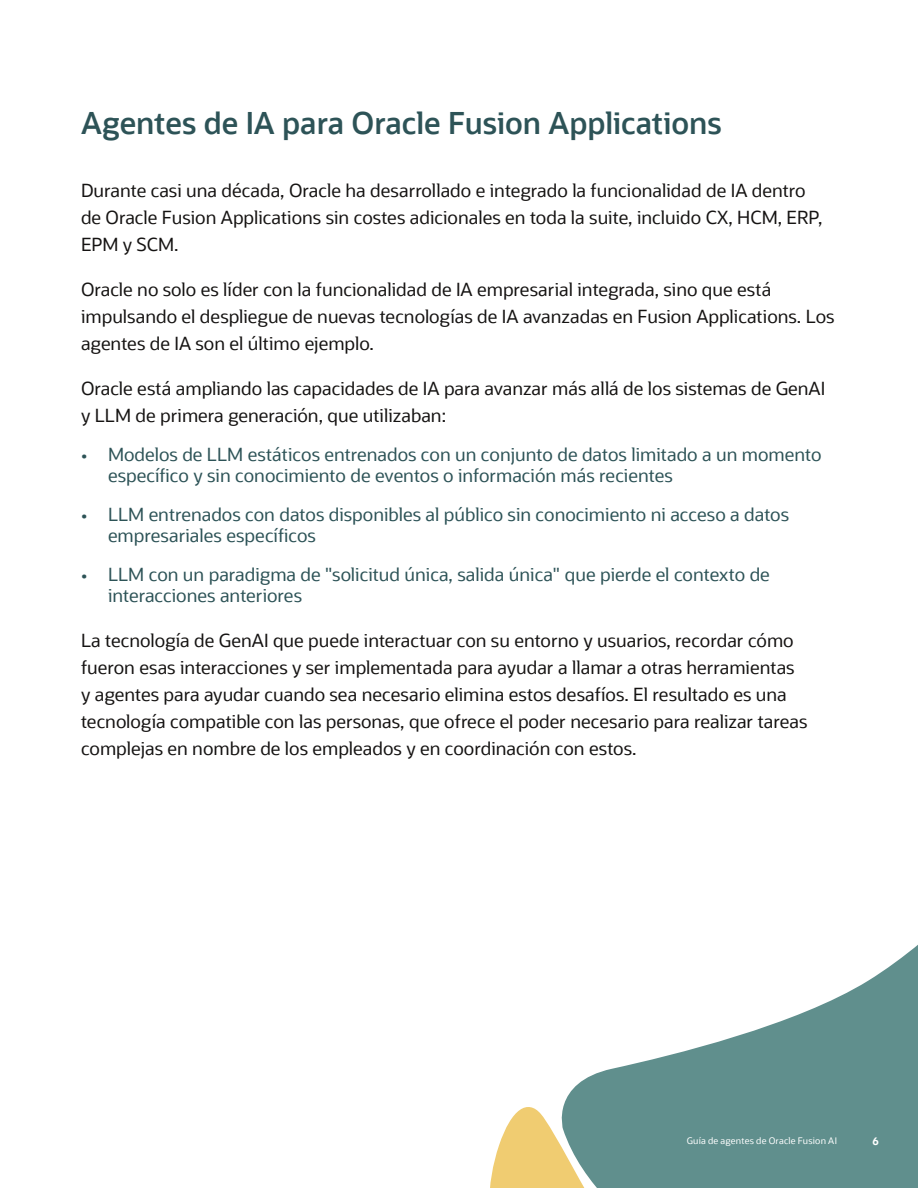
<style>
.page{position:relative;width:918px;height:1188px;background:#fff}
.page>*{position:absolute;margin:0;border:0;box-sizing:border-box;transform-origin:0 0}
.A___Headline{font:600 30px "Oracle Sans";color:#2d5357}
.A__Body_Text{font:18px/27px "Oracle Sans";color:#151312}
.t1{font:18px/21px "Oracle Sans";color:#2d5357}
.t2{font:700 10.5px "Oracle Sans";color:#fff}
.t3{font:9px "Oracle Sans";letter-spacing:.025em;color:#fff}
</style>
<div class="page">
<svg style="left:566px;top:945px;width:352px;height:154px"></svg>
<svg style="left:490px;top:1099px;width:428px;height:89px;background:#7c9e90"></svg>
<p class="A___Headline" style="left:81px;top:104px;width:642px">Agentes de IA para Oracle Fusion Applications</p>
<p class="A__Body_Text" style="left:81px;top:177px;width:743px">Durante casi una década, Oracle ha desarrollado e integrado la funcionalidad de IA dentro de Oracle Fusion Applications sin costes adicionales en toda la suite, incluido CX, HCM, ERP,<br>EPM y SCM.</p>
<p class="A__Body_Text" style="left:81px;top:276px;width:755px">Oracle no solo es líder con la funcionalidad de IA empresarial integrada, sino que está impulsando el despliegue de nuevas tecnologías de IA avanzadas en Fusion Applications. Los agentes de IA son el último ejemplo.</p>
<p class="A__Body_Text" style="left:81px;top:375px;width:746px">Oracle está ampliando las capacidades de IA para avanzar más allá de los sistemas de GenAI y LLM de primera generación, que utilizaban:</p>
<p class="t1" style="left:108px;top:444px;width:715px;text-indent:-27px">• Modelos de LLM estáticos entrenados con un conjunto de datos limitado a un momento específico y sin conocimiento de eventos o información más recientes</p>
<p class="t1" style="left:108px;top:504px;width:683px;text-indent:-27px">• LLM entrenados con datos disponibles al público sin conocimiento ni acceso a datos empresariales específicos</p>
<p class="t1" style="left:108px;top:564px;width:663px;text-indent:-27px">• LLM con un paradigma de "solicitud única, salida única" que pierde el contexto de interacciones anteriores</p>
<p class="A__Body_Text" style="left:81px;top:627px;width:728px">La tecnología de GenAI que puede interactuar con su entorno y usuarios, recordar cómo fueron esas interacciones y ser implementada para ayudar a llamar a otras herramientas y agentes para ayudar cuando sea necesario elimina estos desafíos. El resultado es una tecnología compatible con las personas, que ofrece el poder necesario para realizar tareas complejas en nombre de los empleados y en coordinación con estos.</p>
<p class="t3" style="left:687px;top:1135px;width:152px">Guía de agentes de Oracle Fusion AI</p>
<p class="t2" style="left:873px;top:1134px;width:8px">6</p>
</div>
